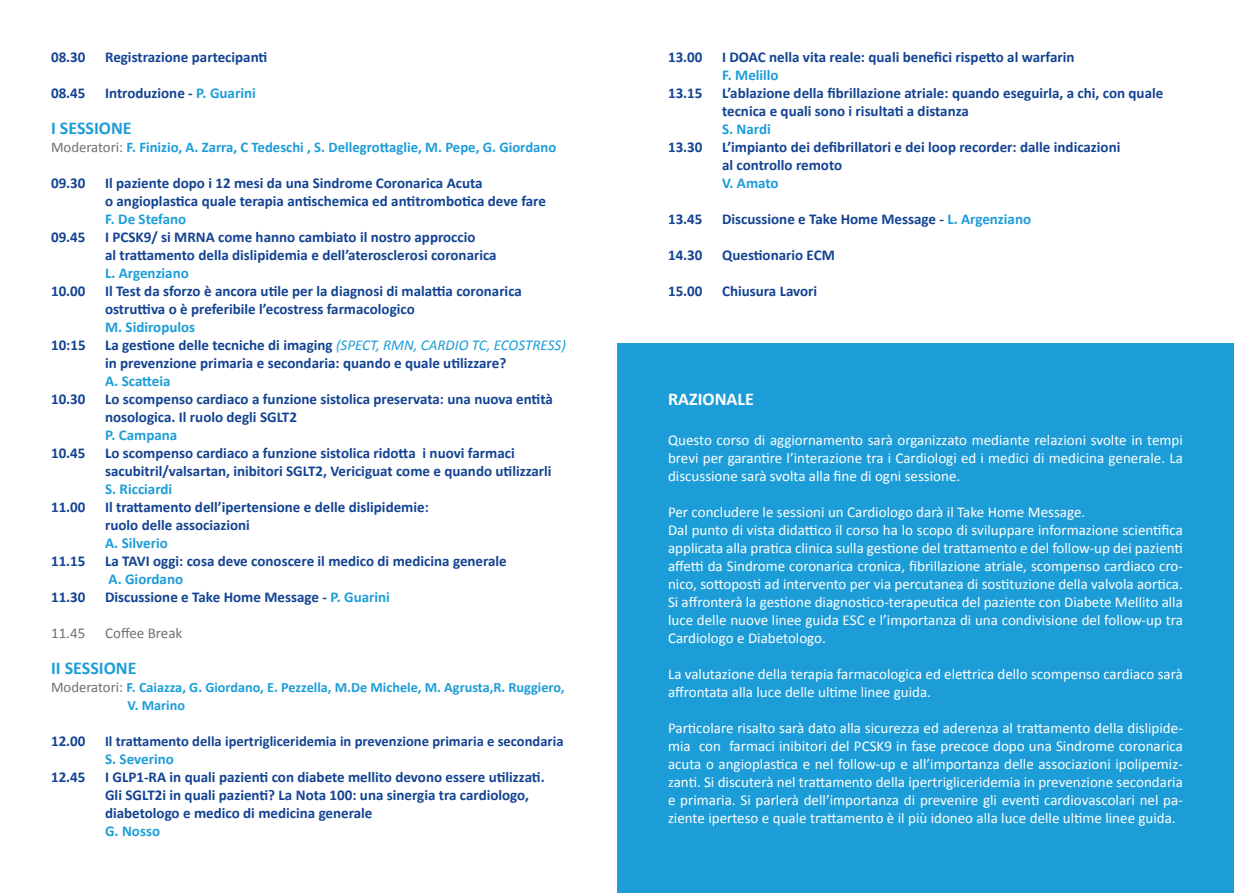
<style>
.page{position:relative;width:1234px;height:893px;background:#fff}
.page>*{position:absolute;margin:0;border:0;box-sizing:border-box;transform-origin:0 0}
.titolo{font:700 18px "Calibri";color:#1d9dd8}
.titolo-2{font:700 18px "Calibri";color:#fff}
.titolo-3{font:700 15px/18px "Calibri";color:#134392}
.titolo-4{font:15px/18px "Calibri";color:#fff;text-align:justify}
.titolo-5{font:700 15px "Calibri";color:#1d9dd8}
.titolo-6{font:15px "Calibri";color:#716f6f}
.titolo-7{font:700 14.7px "Calibri";color:#1d9dd8}
.titolo-8{font:700 14.55px "Calibri";color:#134392}
.titolo-9{font:700 14.25px/18px "Calibri";color:#1d9dd8}
.s1{color:#1d9dd8}
.s2{font-weight:400;color:#716f6f}
.s3{font-weight:400;font-style:italic;color:#1d9dd8}
.s4{font-weight:400;font-size:14.7px;color:#716f6f}
</style>
<div class="page">
<div style="left:617px;top:343px;width:616px;height:550px;background:#1d9dd8"></div>
<p class="titolo-3" style="left:51px;top:48px;width:36px">08.30</p>
<p class="titolo-3" style="left:105px;top:48px;width:164px">Registrazione partecipanti</p>
<p class="titolo-3" style="left:51px;top:84px;width:36px">08.45</p>
<p class="titolo-3" style="left:105px;top:84px;width:152px">Introduzione - <span class="s1">P. Guarini</span></p>
<p class="titolo" style="left:51px;top:117px;width:82px">I SESSIONE</p>
<p class="titolo-7" style="left:51px;top:138px;width:506px"><span class="s2">Moderatori:</span> F. Finizio, A. Zarra, C Tedeschi , S. Dellegrottaglie, M. Pepe, G. Giordano</p>
<p class="titolo-3" style="left:51px;top:174px;width:36px">09.30</p>
<p class="titolo-3" style="left:105px;top:174px;width:442px">Il paziente dopo i 12 mesi da una Sindrome Coronarica Acuta<br>o angioplastica quale terapia antischemica ed antitrombotica deve fare</p>
<p class="titolo-5" style="left:105px;top:210px;width:83px">F. De Stefano</p>
<p class="titolo-3" style="left:51px;top:228px;width:36px">09.45</p>
<p class="titolo-3" style="left:105px;top:228px;width:393px">I PCSK9/ si MRNA come hanno cambiato il nostro approccio<br>al trattamento della dislipidemia e dell’aterosclerosi coronarica</p>
<p class="titolo-5" style="left:105px;top:264px;width:85px">L. Argenziano</p>
<p class="titolo-3" style="left:51px;top:282px;width:36px">10.00</p>
<p class="titolo-3" style="left:105px;top:282px;width:418px">Il Test da sforzo è ancora utile per la diagnosi di malattia coronarica</p>
<p class="titolo-3" style="left:105px;top:300px;width:311px">ostruttiva o è preferibile l’ecostress farmacologico</p>
<p class="titolo-5" style="left:105px;top:318px;width:92px">M. Sidiropulos</p>
<p class="titolo-3" style="left:51px;top:336px;width:36px">10:15</p>
<p class="titolo-3" style="left:105px;top:336px;width:462px">La gestione delle tecniche di imaging <span class="s3">(SPECT, RMN, CARDIO TC, ECOSTRESS) </span>in prevenzione primaria e secondaria: quando e quale utilizzare?</p>
<p class="titolo-5" style="left:105px;top:372px;width:67px">A. Scatteia</p>
<p class="titolo-3" style="left:51px;top:390px;width:36px">10.30</p>
<p class="titolo-3" style="left:105px;top:390px;width:449px">Lo scompenso cardiaco a funzione sistolica preservata: una nuova entità nosologica. Il ruolo degli SGLT2</p>
<p class="titolo-5" style="left:105px;top:426px;width:74px">P. Campana</p>
<p class="titolo-3" style="left:51px;top:444px;width:36px">10.45</p>
<p class="titolo-3" style="left:105px;top:444px;width:411px">Lo scompenso cardiaco a funzione sistolica ridotta i nuovi farmaci</p>
<p class="titolo-3" style="left:105px;top:462px;width:448px">sacubitril/valsartan, inibitori SGLT2, Vericiguat come e quando utilizzarli</p>
<p class="titolo-5" style="left:105px;top:480px;width:69px">S. Ricciardi</p>
<p class="titolo-3" style="left:51px;top:498px;width:36px">11.00</p>
<p class="titolo-3" style="left:105px;top:498px;width:325px">Il trattamento dell’ipertensione e delle dislipidemie:</p>
<p class="titolo-3" style="left:105px;top:516px;width:146px">ruolo delle associazioni</p>
<p class="titolo-5" style="left:105px;top:534px;width:64px">A. Silverio</p>
<p class="titolo-3" style="left:51px;top:552px;width:36px">11.15</p>
<p class="titolo-3" style="left:105px;top:552px;width:403px">La TAVI oggi: cosa deve conoscere il medico di medicina generale</p>
<p class="titolo-5" style="left:108px;top:570px;width:76px">A. Giordano</p>
<p class="titolo-3" style="left:51px;top:588px;width:36px">11.30</p>
<p class="titolo-3" style="left:105px;top:588px;width:286px">Discussione e Take Home Message - <span class="s1">P. Guarini</span></p>
<p class="titolo-6" style="left:51px;top:624px;width:36px">11.45</p>
<p class="titolo-6" style="left:105px;top:624px;width:79px">Coffee Break</p>
<p class="titolo" style="left:51px;top:657px;width:87px">II SESSIONE</p>
<p class="titolo-9" style="left:128px;top:679px;width:438px;text-indent:-76px"><span class="s4">Moderatori:</span> F. Caiazza, G. Giordano, E. Pezzella, M.De Michele, M. Agrusta,R. Ruggiero,<br>V. Marino</p>
<p class="titolo-3" style="left:51px;top:732px;width:36px">12.00</p>
<p class="titolo-8" style="left:105px;top:732px;width:460px">Il trattamento della ipertrigliceridemia in prevenzione primaria e secondaria</p>
<p class="titolo-5" style="left:105px;top:750px;width:70px">S. Severino</p>
<p class="titolo-3" style="left:51px;top:768px;width:36px">12.45</p>
<p class="titolo-3" style="left:105px;top:768px;width:441px">I GLP1-RA in quali pazienti con diabete mellito devono essere utilizzati.</p>
<p class="titolo-3" style="left:105px;top:786px;width:425px">Gli SGLT2i in quali pazienti? La Nota 100: una sinergia tra cardiologo,</p>
<p class="titolo-3" style="left:105px;top:804px;width:269px">diabetologo e medico di medicina generale</p>
<p class="titolo-5" style="left:105px;top:822px;width:56px">G. Nosso</p>
<p class="titolo-3" style="left:668px;top:48px;width:36px">13.00</p>
<p class="titolo-3" style="left:722px;top:48px;width:354px">I DOAC nella vita reale: quali benefici rispetto al warfarin</p>
<p class="titolo-5" style="left:722px;top:66px;width:58px">F. Melillo</p>
<p class="titolo-3" style="left:668px;top:84px;width:36px">13.15</p>
<p class="titolo-3" style="left:722px;top:84px;width:442px">L’ablazione della fibrillazione atriale: quando eseguirla, a chi, con quale</p>
<p class="titolo-3" style="left:722px;top:102px;width:248px">tecnica e quali sono i risultati a distanza</p>
<p class="titolo-5" style="left:722px;top:120px;width:50px">S. Nardi</p>
<p class="titolo-3" style="left:668px;top:138px;width:36px">13.30</p>
<p class="titolo-3" style="left:722px;top:138px;width:400px">L’impianto dei defibrillatori e dei loop recorder: dalle indicazioni</p>
<p class="titolo-3" style="left:722px;top:156px;width:121px">al controllo remoto</p>
<p class="titolo-5" style="left:722px;top:174px;width:58px">V. Amato</p>
<p class="titolo-3" style="left:668px;top:210px;width:36px">13.45</p>
<p class="titolo-3" style="left:722px;top:210px;width:310px">Discussione e Take Home Message - <span class="s1">L. Argenziano</span></p>
<p class="titolo-3" style="left:668px;top:246px;width:36px">14.30</p>
<p class="titolo-3" style="left:722px;top:246px;width:114px">Questionario ECM</p>
<p class="titolo-3" style="left:668px;top:282px;width:36px">15.00</p>
<p class="titolo-3" style="left:722px;top:282px;width:97px">Chiusura Lavori</p>
<p class="titolo-2" style="left:668px;top:388px;width:87px">RAZIONALE</p>
<p class="titolo-4" style="left:668px;top:431px;width:516px">Questo corso di aggiornamento sarà organizzato mediante relazioni svolte in tempi brevi per garantire l’interazione tra i Cardiologi ed i medici di medicina generale. La discussione sarà svolta alla fine di ogni sessione.</p>
<p class="titolo-4" style="left:668px;top:503px;width:418px">Per concludere le sessioni un Cardiologo darà il Take Home Message.</p>
<p class="titolo-4" style="left:668px;top:521px;width:516px">Dal punto di vista didattico il corso ha lo scopo di sviluppare informazione scientifica applicata alla pratica clinica sulla gestione del trattamento e del follow-up dei pazienti affetti da Sindrome coronarica cronica, fibrillazione atriale, scompenso cardiaco cro&shy;nico, sottoposti ad intervento per via percutanea di sostituzione della valvola aortica.<br>Si affronterà la gestione diagnostico-terapeutica del paziente con Diabete Mellito alla luce delle nuove linee guida ESC e l’importanza di una condivisione del follow-up tra Cardiologo e Diabetologo.</p>
<p class="titolo-4" style="left:668px;top:665px;width:516px">La valutazione della terapia farmacologica ed elettrica dello scompenso cardiaco sarà affrontata alla luce delle ultime linee guida.</p>
<p class="titolo-4" style="left:668px;top:719px;width:516px">Particolare risalto sarà dato alla sicurezza ed aderenza al trattamento della dislipide&shy;mia con farmaci inibitori del PCSK9 in fase precoce dopo una Sindrome coronarica acuta o angioplastica e nel follow-up e all’importanza delle associazioni ipolipemiz&shy;zanti. Si discuterà nel trattamento della ipertrigliceridemia in prevenzione secondaria e primaria. Si parlerà dell’importanza di prevenire gli eventi cardiovascolari nel pa&shy;ziente iperteso e quale trattamento è il più idoneo alla luce delle ultime linee guida.</p>
</div>
